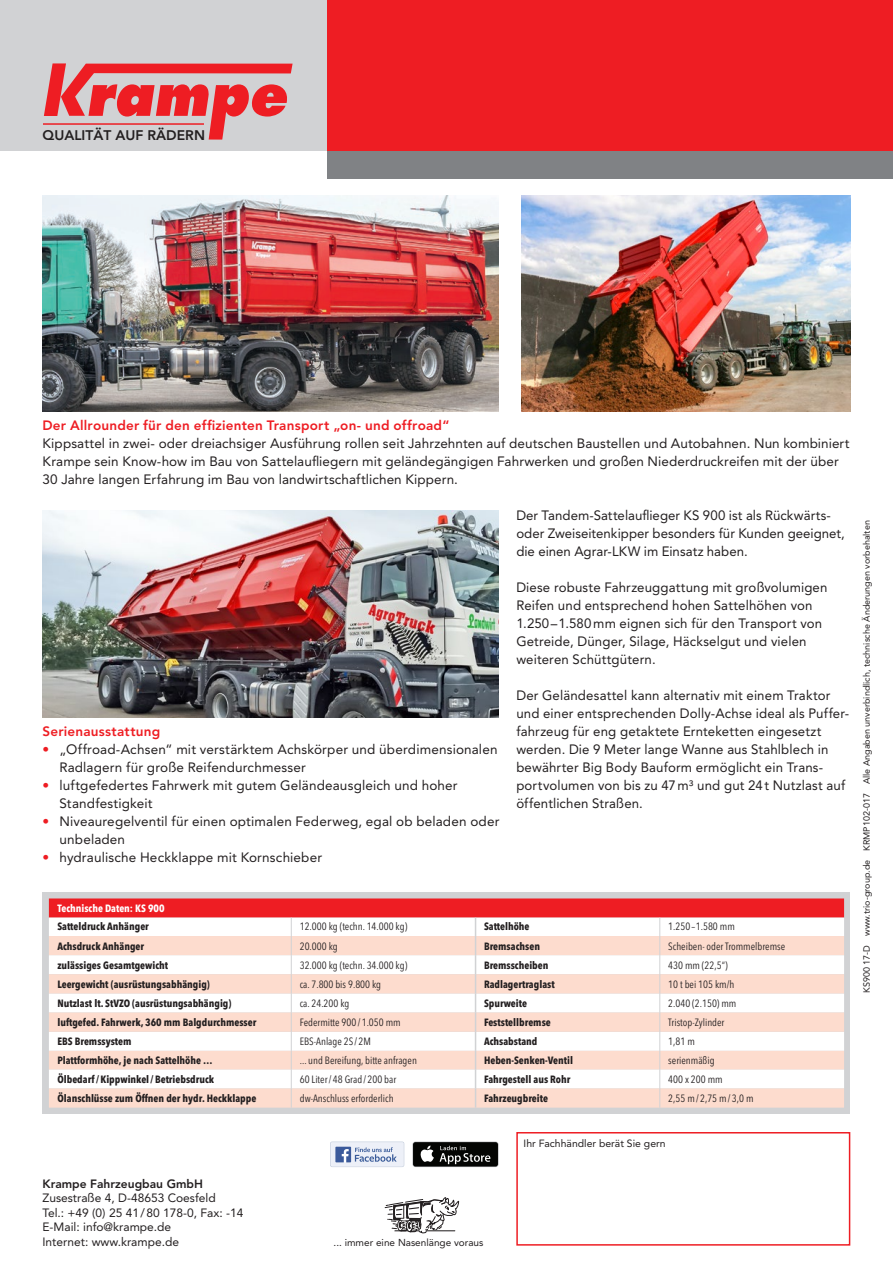
<style>
.page{position:relative;width:893px;height:1263px;background:#fff}
.page>*{position:absolute;margin:0;border:0;box-sizing:border-box;transform-origin:0 0}
.t1{font:800 13.8px "Avenir";color:#231f20}
.t2{font:13.5px/18px "Avenir";letter-spacing:.01em;color:#231f20}
.t3{font:800 13.5px "Avenir";letter-spacing:.015em;color:#ee1d23}
.t4{font:12px/14.4px "Avenir";color:#231f20}
.t5{font:800 12px "Avenir";color:#231f20}
.t6{font:700 condensed 10.5px "Avenir Next LT Pro";color:#231f20}
.t7{font:condensed 10.5px "Avenir Next LT Pro";color:#231f20}
.t8{font:10.5px "Avenir";color:#231f20}
.t9{font:700 condensed 10.5px "Avenir Next LT Pro";color:#fff}
.t10{font:10.05px "Avenir";color:#231f20}
.t11{font:9px "Avenir";color:#231f20}
.s1{color:#ee1d23}
</style>
<div class="page">
<img style="left:43px;top:510px;width:456px;height:208px">
<div style="left:516px;top:1132px;width:334px;height:113px;border:2px solid #ee1d23"></div>
<svg style="left:412px;top:1141px;width:87px;height:26px"></svg>
<div style="left:413px;top:1142px;width:85px;height:24px;background:#040503;border-radius:2px"></div>
<svg style="left:420px;top:1145px;width:14px;height:17px"></svg>
<svg style="left:440px;top:1146px;width:50px;height:18px"></svg>
<svg style="left:330px;top:1141px;width:74px;height:26px;background:#c8d1e4"></svg>
<svg style="left:385px;top:1197px;width:74px;height:36px"></svg>
<img style="left:43px;top:196px;width:456px;height:216px">
<img style="left:521px;top:196px;width:329px;height:216px">
<div style="left:0;top:0;width:564px;height:151px;background:#d1d2d4"></div>
<div style="left:328px;top:0;width:565px;height:151px;background:#ee1d23"></div>
<div style="left:328px;top:151px;width:565px;height:28px;background:#808285"></div>
<svg style="left:44px;top:63px;width:249px;height:77px"></svg>
<hr style="left:43px;top:123px;width:161px;height:2px;background:#ee1d23">
<div style="left:43px;top:892px;width:807px;height:222px;background:#d1d2d4"></div>
<svg style="left:49px;top:898px;width:795px;height:209px;background:#fbdad4"></svg>
<p class="t1" style="left:43px;top:127px;width:164px">QUALITÄT AUF RÄDERN</p>
<p class="t3" style="left:43px;top:417px;width:408px">Der Allrounder für den effizienten Transport „on- und offroad“</p>
<p class="t2" style="left:43px;top:434px;width:809px">Kippsattel in zwei- oder dreiachsiger Ausführung rollen seit Jahrzehnten auf deutschen Baustellen und Autobahnen. Nun kombiniert<br>Krampe sein Know-how im Bau von Sattelaufliegern mit geländegängigen Fahrwerken und großen Niederdruckreifen mit der über<br>30 Jahre langen Erfahrung im Bau von landwirtschaftlichen Kippern.</p>
<p class="t3" style="left:43px;top:723px;width:119px">Serienausstattung</p>
<p class="t2" style="left:60px;top:741px;width:439px;text-indent:-17px"><span class="s1">•</span> „Offroad-Achsen“ mit verstärktem Achskörper und überdimensionalen<br>Radlagern für große Reifendurchmesser</p>
<p class="t2" style="left:60px;top:777px;width:400px;text-indent:-17px"><span class="s1">•</span> luftgefedertes Fahrwerk mit gutem Geländeausgleich und hoher<br>Standfestigkeit</p>
<p class="t2" style="left:60px;top:813px;width:441px;text-indent:-17px"><span class="s1">•</span> Niveauregelventil für einen optimalen Federweg, egal ob beladen oder unbeladen</p>
<p class="t2" style="left:43px;top:849px;width:281px"><span class="s1">•</span> hydraulische Heckklappe mit Kornschieber</p>
<p class="t2" style="left:516px;top:506px;width:330px">Der Tandem-Sattelauflieger KS 900 ist als Rückwärts&shy;oder Zweiseitenkipper besonders für Kunden geeignet, die einen Agrar-LKW im Einsatz haben.</p>
<p class="t2" style="left:516px;top:578px;width:313px">Diese robuste Fahrzeuggattung mit großvolumigen Reifen und entsprechend hohen Sattelhöhen von 1.250–1.580mm eignen sich für den Transport von Getreide, Dünger, Silage, Häckselgut und vielen weiteren Schüttgütern.</p>
<p class="t2" style="left:516px;top:686px;width:333px">Der Geländesattel kann alternativ mit einem Traktor und einer entsprechenden Dolly-Achse ideal als Puffer&shy;fahrzeug für eng getaktete Ernteketten eingesetzt werden. Die 9 Meter lange Wanne aus Stahlblech in bewährter Big Body Bauform ermöglicht ein Trans&shy;portvolumen von bis zu 47m³ und gut 24t Nutzlast auf öffentlichen Straßen.</p>
<p class="t9" style="left:57px;top:902px;width:109px">Technische Daten: KS 900</p>
<p class="t6" style="left:57px;top:920px;width:93px">Satteldruck Anhänger</p>
<p class="t7" style="left:300px;top:920px;width:109px">12.000 kg (techn. 14.000 kg)</p>
<p class="t6" style="left:484px;top:920px;width:47px">Sattelhöhe</p>
<p class="t7" style="left:668px;top:920px;width:68px">1.250 –1.580 mm</p>
<p class="t6" style="left:57px;top:939px;width:88px">Achsdruck Anhänger</p>
<p class="t7" style="left:300px;top:939px;width:39px">20.000 kg</p>
<p class="t6" style="left:484px;top:939px;width:57px">Bremsachsen</p>
<p class="t7" style="left:668px;top:939px;width:118px">Scheiben- oder Trommelbremse</p>
<p class="t6" style="left:57px;top:958px;width:112px">zulässiges Gesamtgewicht</p>
<p class="t7" style="left:300px;top:959px;width:109px">32.000 kg (techn. 34.000 kg)</p>
<p class="t6" style="left:484px;top:958px;width:66px">Bremsscheiben</p>
<p class="t7" style="left:668px;top:959px;width:61px">430 mm (22,5“)</p>
<p class="t6" style="left:57px;top:978px;width:154px">Leergewicht (ausrüstungsabhängig)</p>
<p class="t7" style="left:300px;top:978px;width:83px">ca. 7.800 bis 9.800 kg</p>
<p class="t6" style="left:484px;top:978px;width:72px">Radlagertraglast</p>
<p class="t7" style="left:668px;top:978px;width:67px">10 t bei 105 km/h</p>
<p class="t6" style="left:57px;top:997px;width:175px">Nutzlast lt. StVZO (ausrüstungsabhängig)</p>
<p class="t7" style="left:300px;top:997px;width:51px">ca. 24.200 kg</p>
<p class="t6" style="left:484px;top:997px;width:45px">Spurweite</p>
<p class="t7" style="left:668px;top:997px;width:70px">2.040 (2.150) mm</p>
<p class="t6" style="left:57px;top:1016px;width:200px">luftgefed. Fahrwerk, 360 mm Balgdurchmesser</p>
<p class="t7" style="left:300px;top:1016px;width:102px">Federmitte 900 / 1.050 mm</p>
<p class="t6" style="left:484px;top:1016px;width:68px">Feststellbremse</p>
<p class="t7" style="left:668px;top:1016px;width:58px">Tristop-Zylinder</p>
<p class="t6" style="left:57px;top:1035px;width:76px">EBS Bremssystem</p>
<p class="t7" style="left:300px;top:1035px;width:73px">EBS-Anlage 2S / 2M</p>
<p class="t6" style="left:484px;top:1035px;width:55px">Achsabstand</p>
<p class="t7" style="left:668px;top:1035px;width:28px">1,81 m</p>
<p class="t6" style="left:57px;top:1054px;width:157px">Plattformhöhe, je nach Sattelhöhe …</p>
<p class="t7" style="left:300px;top:1054px;width:119px">... und Bereifung, bitte anfragen</p>
<p class="t6" style="left:484px;top:1054px;width:90px">Heben-Senken-Ventil</p>
<p class="t7" style="left:668px;top:1054px;width:48px">serienmäßig</p>
<p class="t6" style="left:57px;top:1073px;width:158px">Ölbedarf/Kippwinkel/Betriebsdruck</p>
<p class="t7" style="left:300px;top:1073px;width:98px">60 Liter/ 48 Grad / 200 bar</p>
<p class="t6" style="left:484px;top:1073px;width:88px">Fahrgestell aus Rohr</p>
<p class="t7" style="left:668px;top:1073px;width:56px">400 x 200 mm</p>
<p class="t6" style="left:57px;top:1092px;width:200px">Ölanschlüsse zum Öffnen der hydr. Heckklappe</p>
<p class="t7" style="left:300px;top:1092px;width:95px">dw-Anschluss erforderlich</p>
<p class="t6" style="left:484px;top:1092px;width:66px">Fahrzeugbreite</p>
<p class="t7" style="left:668px;top:1092px;width:87px">2,55 m/ 2,75 m/ 3,0 m</p>
<p class="t11" style="left:862px;top:993px;width:474px;rotate:-90deg">KS900 17-D www.trio-group.de KRMP102-017 Alle Angaben unverbindlich, technische Änderungen vorbehalten</p>
<p class="t5" style="left:43px;top:1177px;width:162px">Krampe Fahrzeugbau GmbH</p>
<p class="t4" style="left:43px;top:1191px;width:202px">Zusestraße 4, D-48653 Coesfeld<br>Tel.: +49 (0) 25 41/80 178-0, Fax: -14<br>E-Mail: info@krampe.de<br>Internet: www.krampe.de</p>
<p class="t10" style="left:334px;top:1236px;width:151px">... immer eine Nasenlänge voraus</p>
<p class="t8" style="left:524px;top:1137px;width:143px">Ihr Fachhändler berät Sie gern</p>
</div>
